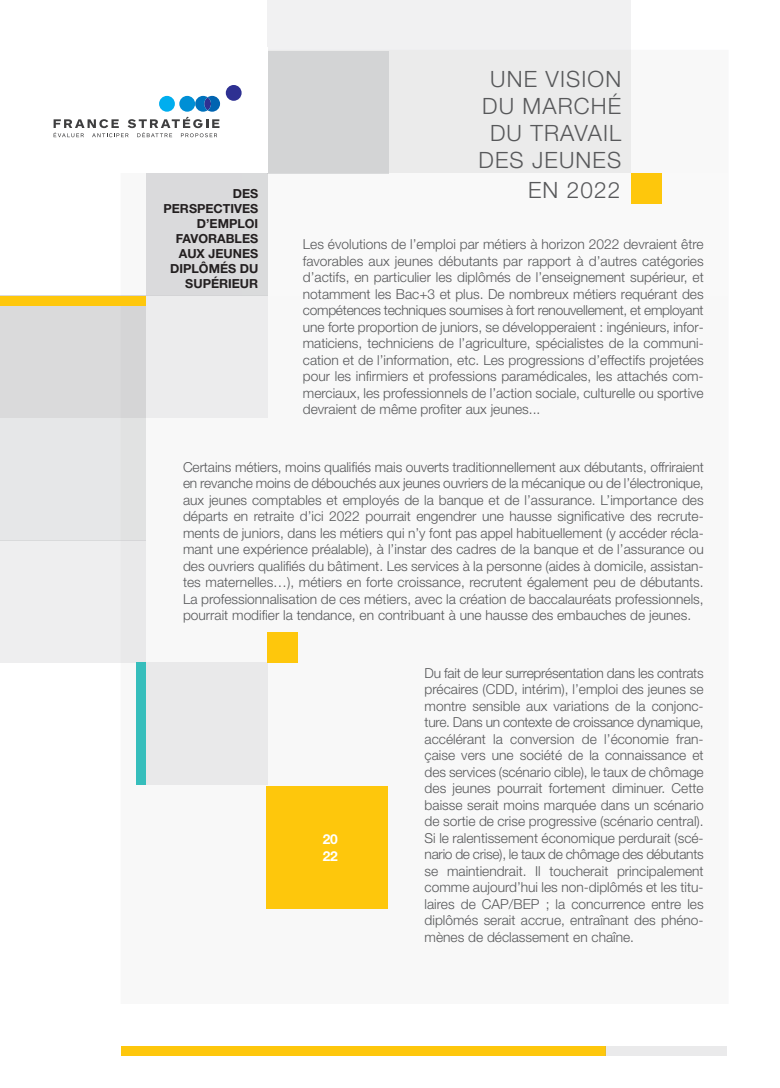
<style>
.page{position:relative;width:780px;height:1088px;background:#fff}
.page>*{position:absolute;margin:0;border:0;box-sizing:border-box;transform-origin:0 0}
.t1{font:300 22.5px/27px "Helvetica Neue LT Std";letter-spacing:.05em;color:#57585a;text-align:center}
.t2{font:300 13.75px/16.5px "Helvetica Neue LT Std";color:#57585a;text-align:justify}
.t3{font:700 13.75px/16.5px "Helvetica Neue LT Std";color:#fff}
.t4{font:700 12.5px/15px "Helvetica Neue LT Std";color:#231f20;text-align:right}
</style>
<div class="page">
<div style="left:267px;top:1px;width:363px;height:172px;background:#ebebeb"></div>
<div style="left:146px;top:173px;width:121px;height:123px;background:#dadadc"></div>
<div style="left:0;top:296px;width:146px;height:122px;background:#dadadb"></div>
<div style="left:146px;top:296px;width:121px;height:122px;background:#ececed"></div>
<div style="left:0;top:540px;width:146px;height:123px;background:#eeeeef"></div>
<div style="left:0;top:418px;width:146px;height:122px;background:#e6e7e8"></div>
<div style="left:146px;top:663px;width:121px;height:122px;background:#e9e9ea"></div>
<div style="left:0;top:296px;width:146px;height:9px;background:#fec70c"></div>
<div style="left:136px;top:663px;width:10px;height:122px;background:#36bebc"></div>
<div style="left:631px;top:173px;width:30px;height:31px;background:#fec70c"></div>
<div style="left:121px;top:1046px;width:484px;height:10px;background:#fec70c"></div>
<div style="left:605px;top:1046px;width:121px;height:10px;background:#eaeaeb"></div>
<div style="left:267px;top:51px;width:121px;height:122px;background:#d3d4d5"></div>
<div style="left:266px;top:786px;width:122px;height:123px;background:#fec70c"></div>
<div style="left:267px;top:632px;width:30px;height:31px;background:#fec70c"></div>
<div style="left:226px;top:85px;width:15px;height:16px;background:#2e3092;border-radius:50%"></div>
<svg style="left:54px;top:96px;width:166px;height:41px"></svg>
<h1 class="t1" style="left:478px;top:65px;width:144px">UNE VISION<br>DU MARCHÉ<br>DU TRAVAIL<br>DES JEUNES</h1>
<p class="t4" style="left:233px;top:185px;width:27px">DES</p>
<h1 class="t1" style="left:528px;top:176px;width:94px">EN 2022</h1>
<p class="t4" style="left:163px;top:200px;width:96px">PERSPECTIVES<br>D’EMPLOI<br>FAVORABLES<br>AUX JEUNES<br>DIPLÔMÉS DU<br>SUPÉRIEUR</p>
<p class="t2" style="left:303px;top:236px;width:402px">Les évolutions de l’emploi par métiers à horizon 2022 devraient être favorables aux jeunes débutants par rapport à d’autres catégories d’actifs, en particulier les diplômés de l’enseignement supérieur, et notamment les Bac+3 et plus. De nombreux métiers requérant des compétences techniques soumises à fort renouvellement, et employant une forte proportion de juniors, se développeraient : ingénieurs, infor&shy;maticiens, techniciens de l’agriculture, spécialistes de la communi&shy;cation et de l’information, etc. Les progressions d’effectifs projetées pour les infirmiers et professions paramédicales, les attachés com&shy;merciaux, les professionnels de l’action sociale, culturelle ou sportive devraient de même profiter aux jeunes...</p>
<p class="t2" style="left:183px;top:458px;width:522px">Certains métiers, moins qualifiés mais ouverts traditionnellement aux débutants, offriraient en revanche moins de débouchés aux jeunes ouvriers de la mécanique ou de l’électronique, aux jeunes comptables et employés de la banque et de l’assurance. L’importance des départs en retraite d’ici 2022 pourrait engendrer une hausse significative des recrute&shy;ments de juniors, dans les métiers qui n’y font pas appel habituellement (y accéder récla&shy;mant une expérience préalable), à l’instar des cadres de la banque et de l’assurance ou des ouvriers qualifiés du bâtiment. Les services à la personne (aides à domicile, assistan&shy;tes maternelles…), métiers en forte croissance, recrutent également peu de débutants.<br>La professionnalisation de ces métiers, avec la création de baccalauréats professionnels, pourrait modifier la tendance, en contribuant à une hausse des embauches de jeunes.</p>
<p class="t3" style="left:323px;top:831px;width:16px">20<br>22</p>
<p class="t2" style="left:424px;top:664px;width:280px">Du fait de leur surreprésentation dans les contrats précaires (CDD, intérim), l’emploi des jeunes se montre sensible aux variations de la conjonc&shy;ture. Dans un contexte de croissance dynamique, accélérant la conversion de l’économie fran&shy;çaise vers une société de la connaissance et des services (scénario cible), le taux de chômage des jeunes pourrait fortement diminuer. Cette baisse serait moins marquée dans un scénario de sortie de crise progressive (scénario central).<br>Si le ralentissement économique perdurait (scé&shy;nario de crise), le taux de chômage des débutants se maintiendrait. Il toucherait principalement comme aujourd’hui les non-diplômés et les titu&shy;laires de CAP/BEP ; la concurrence entre les diplômés serait accrue, entraînant des phéno&shy;mènes de déclassement en chaîne.</p>
</div>
